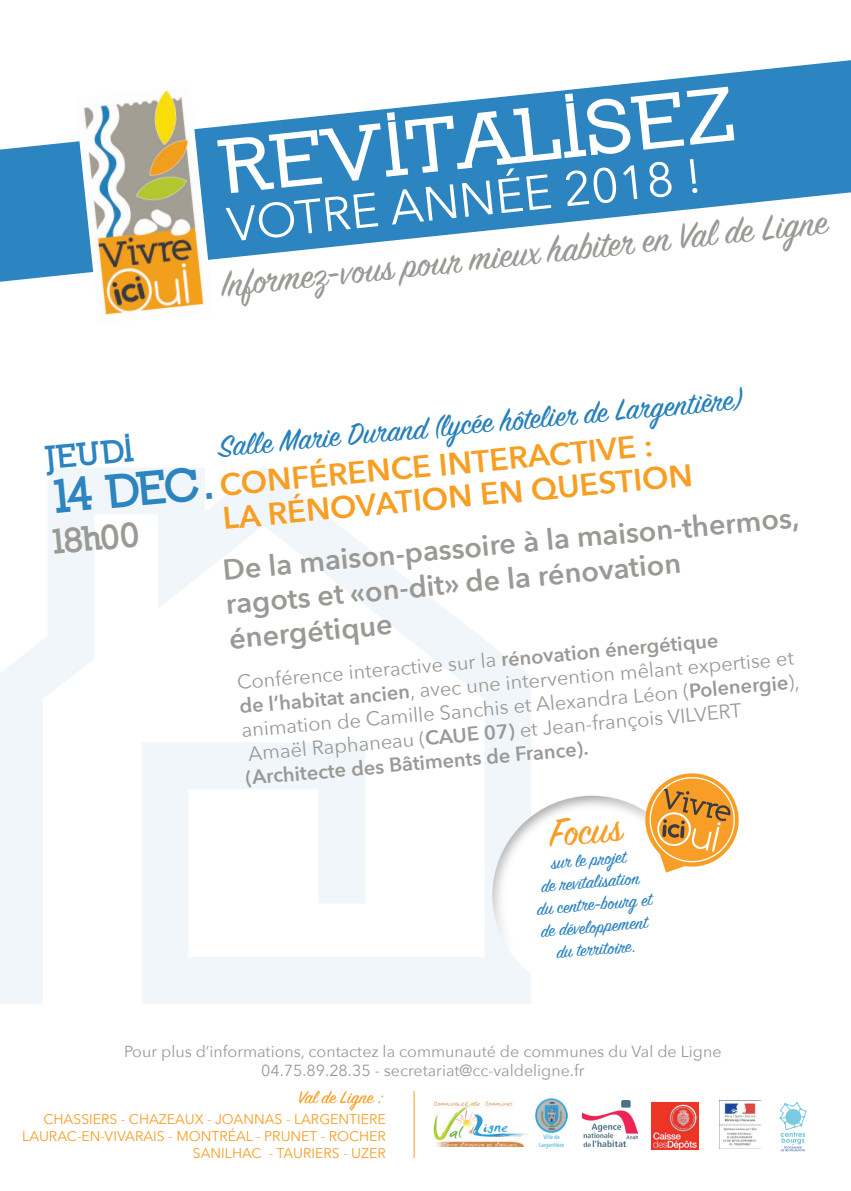
<style>
.page{position:relative;width:851px;height:1191px;background:#fff}
.page>*{position:absolute;margin:0;border:0;box-sizing:border-box;transform-origin:0 0}
.t1{font:83.6px "Nilland Small Caps Bold";color:#fff}
.t2{font:47.6px "Avenir Next";color:#fff}
.t3{font:43.4px "Sign Painter House Script";color:#f89e26}
.t4{font:39.8px "Sign Painter House Script";color:#9b9995}
.t5{font:33.6px "Sign Painter House Script";color:#2681bc}
.t6{font:900 33.4px "Nilland";color:#9b9995}
.t7{font:600 31.2px/33.4px "Avenir Next";color:#f79e23}
.t8{font:900 31px "Nilland";color:#2c84c0}
.t9{font:600 28.8px/35px "Avenir Next";color:#9b9995}
.t10{font:20px/24px "Avenir Next";color:#9b9995}
.t11{font:19.8px/22.4px "Sign Painter House Script";color:#2c84c0;text-align:center}
.t12{font:19.8px "Sign Painter House Script";color:#f79e26}
.t13{font:16px/19.2px "Avenir Next";color:#9b9995;text-align:center}
.t14{font:14px/16.8px "Avenir Next";color:#f79e26;text-align:right}
.t15{font:6.2px/7.6px "Avenir Next Condensed";color:#29a4dc;text-align:center}
.s1{font-family:"Nilland";font-weight:900;font-size:45.2px;color:#2c84c0}
.s2{font-weight:600}
</style>
<div class="page">
<svg style="left:0;top:466px;width:531px;height:537px"></svg>
<svg style="left:0;top:60px;width:850px;height:222px;fill:#2c84c0"></svg>
<hr style="left:413px;top:1090px;width:1px;height:67px;background:#f89e24">
<img style="left:75px;top:86px;width:138px;height:229px">
<img style="left:651px;top:1102px;width:47px;height:47px">
<img style="left:433px;top:1101px;width:95px;height:45px">
<img style="left:719px;top:1100px;width:41px;height:48px">
<svg style="left:779px;top:1102px;width:27px;height:49px"></svg>
<img style="left:582px;top:1100px;width:55px;height:46px">
<img style="left:535px;top:1098px;width:32px;height:34px">
<div style="left:504px;top:850px;width:191px;height:146px;background:#fff"></div>
<div style="left:491px;top:792px;width:200px;height:168px;background:#231f20;opacity:.75"></div>
<svg style="left:640px;top:773px;width:99px;height:99px"></svg>
<h1 class="t1" style="left:215px;top:115px;width:518px;rotate:-6deg">REVITALISEZ</h1>
<h2 class="t2" style="left:223px;top:185px;width:478px;rotate:-6deg">VOTRE ANNÉE 2018 !</h2>
<h3 class="t4" style="left:219px;top:260px;width:610px;rotate:-6deg">Infor mez-vou s pou r mieux habiter en Val de Ligne</h3>
<h3 class="t5" style="left:216px;top:425px;width:526px;rotate:-5deg">Salle Mar ie Dur and (lycée hôtelier de Lar gentière)</h3>
<h3 class="t8" style="left:45px;top:438px;width:89px;rotate:-5deg">JEUDI</h3>
<h3 class="t7" style="left:218px;top:466px;width:473px;text-indent:-170px;rotate:-5deg"><span class="s1">14 DEC.</span> CONFÉRENCE INTERACTIVE :<br>LA RÉNOVATION EN QUESTION</h3>
<h3 class="t9" style="left:221px;top:550px;width:580px;rotate:-5deg">De la maison-passoire à la maison-thermos, ragots et «on-dit» de la rénovation énergétique</h3>
<h3 class="t6" style="left:48px;top:521px;width:92px;rotate:-5deg">18h00</h3>
<p class="t10" style="left:236px;top:669px;width:561px;rotate:-5deg">Conférence interactive sur la <span class="s2">rénovation énergétique<br>de l’habitat ancien</span>, avec une intervention mêlant expertise et animation de Camille Sanchis et Alexandra Léon (<span class="s2">Polenergie</span>), Amaël Raphaneau (<span class="s2">CAUE 07)</span> et Jean-françois VILVERT <span class="s2">(Architecte des Bâtiments de France).</span></p>
<h3 class="t3" style="left:547px;top:807px;width:74px;rotate:-5deg">Focus</h3>
<p class="t11" style="left:532px;top:855px;width:117px;rotate:-5deg">sur le projet<br>de revitalisation<br>du centr e-bou rg et de dévelop pement du terr itoi re.</p>
<p class="t13" style="left:124px;top:1041px;width:598px">Pour plus d’informations, contactez la communauté de communes du Val de Ligne<br>04.75.89.28.35 - secretariat@cc-valdeligne.fr</p>
<p class="t12" style="left:298px;top:1085px;width:86px">Val de Ligne :</p>
<p class="t14" style="left:22px;top:1110px;width:365px">CHASSIERS - CHAZEAUX - JOANNAS - LARGENTIERE<br>LAURAC-EN-VIVARAIS - MONTRÉAL - PRUNET - ROCHER<br>SANILHAC - TAURIERS - UZER</p>
<p class="t15" style="left:539px;top:1133px;width:26px">Ville de<br>Largentière</p>
</div>
